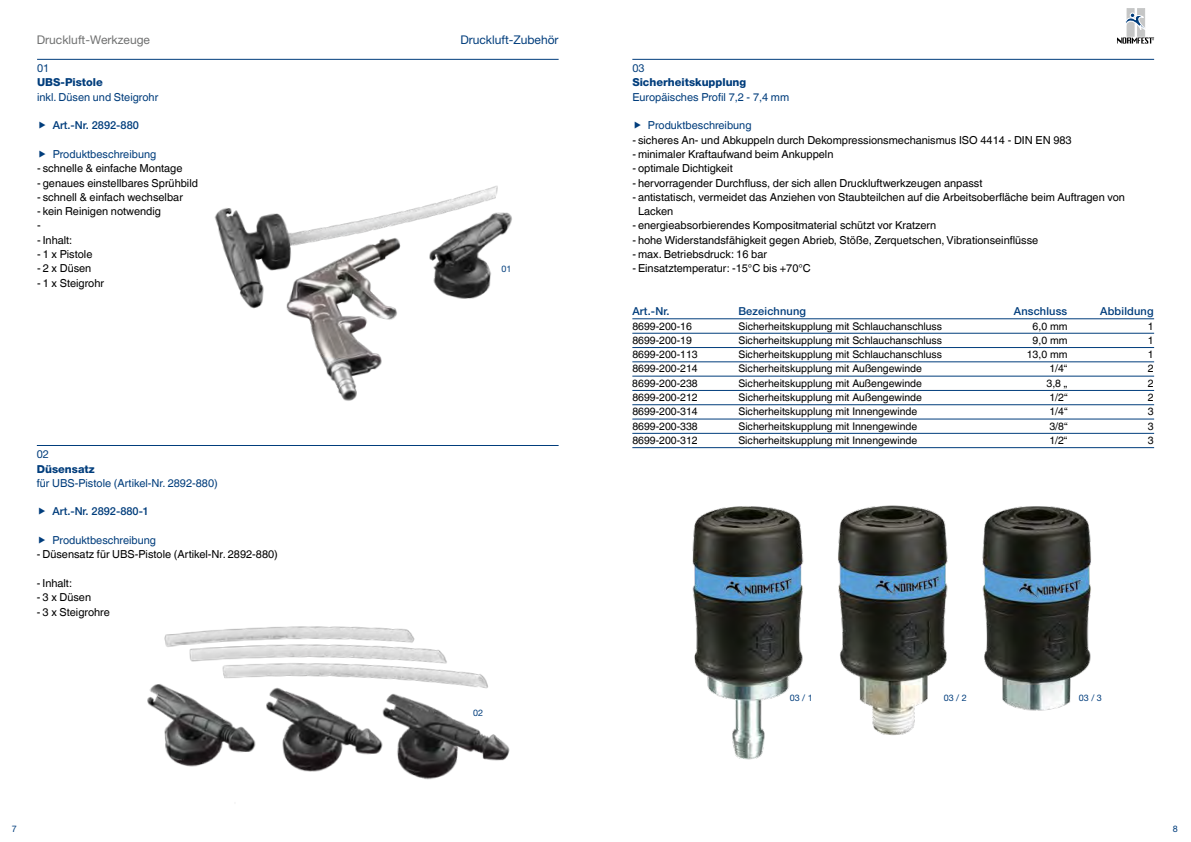
<style>
.page{position:relative;width:1191px;height:842px;background:#fff}
.page>*{position:absolute;margin:0;border:0;box-sizing:border-box;transform-origin:0 0}
.t1{font:12px "Helvetica Neue LT Pro";color:#6f7070}
.t2{font:12px "Helvetica Neue LT Pro";color:#003d7c}
.t3{font:11px/14.3px "Helvetica World";color:#000}
.t4{font:11px "Helvetica World";color:#003d7c}
.t5{font:500 11px "Helvetica Neue LT Pro";letter-spacing:.015em;color:#003d7c}
.t6{font:800 11px "Helvetica Neue LT Pro";color:#003d7c}
.t7{font:11px "Helvetica Neue LT Pro";color:#003d7c}
.t8{font:10.5px "Helvetica World";color:#000}
.t9{font:9px "Helvetica Neue LT Pro";color:#003d7c}
</style>
<div class="page">
<div style="left:1127px;top:9px;width:7px;height:27px;background:#c5c6c6"></div>
<div style="left:1137px;top:9px;width:7px;height:27px;background:#c5c6c6"></div>
<svg style="left:1117px;top:38px;width:37px;height:6px"></svg>
<svg style="left:1125px;top:13px;width:20px;height:19px"></svg>
<hr style="left:632px;top:59px;width:522px;height:1px;background:#003d7c">
<hr style="left:632px;top:319px;width:522px;height:1px;background:#003d7c">
<hr style="left:632px;top:333px;width:522px;height:1px;background:#003d7c">
<hr style="left:632px;top:347px;width:522px;height:1px;background:#003d7c">
<hr style="left:632px;top:362px;width:522px;height:1px;background:#003d7c">
<hr style="left:632px;top:376px;width:522px;height:1px;background:#003d7c">
<hr style="left:632px;top:390px;width:522px;height:1px;background:#003d7c">
<hr style="left:632px;top:405px;width:522px;height:1px;background:#003d7c">
<hr style="left:632px;top:419px;width:522px;height:1px;background:#003d7c">
<hr style="left:632px;top:433px;width:522px;height:1px;background:#003d7c">
<hr style="left:632px;top:447px;width:522px;height:1px;background:#003d7c">
<img style="left:692px;top:506px;width:112px;height:254px">
<img style="left:838px;top:505px;width:110px;height:230px">
<img style="left:982px;top:506px;width:109px;height:205px">
<img style="left:147px;top:626px;width:363px;height:154px">
<img style="left:214px;top:185px;width:298px;height:216px">
<hr style="left:37px;top:59px;width:521px;height:1px;background:#003d7c">
<hr style="left:37px;top:445px;width:521px;height:1px;background:#003d7c">
<p class="t1" style="left:37px;top:32px;width:115px">Druckluft-Werkzeuge</p>
<p class="t2" style="left:460px;top:32px;width:100px">Druckluft-Zubehör</p>
<p class="t7" style="left:37px;top:62px;width:14px">01</p>
<p class="t6" style="left:37px;top:76px;width:67px">UBS-Pistole</p>
<p class="t4" style="left:37px;top:90px;width:123px">inkl. Düsen und Steigrohr</p>
<p class="t5" style="left:53px;top:119px;width:88px">Art.-Nr. 2892-880</p>
<p class="t4" style="left:53px;top:148px;width:105px">Produktbeschreibung</p>
<p class="t3" style="left:37px;top:161px;width:147px">- schnelle &amp; einfache Montage</p>
<p class="t3" style="left:37px;top:176px;width:162px">- genaues einstellbares Sprühbild</p>
<p class="t3" style="left:37px;top:190px;width:147px">- schnell &amp; einfach wechselbar</p>
<p class="t3" style="left:37px;top:204px;width:125px">- kein Reinigen notwendig -</p>
<p class="t3" style="left:37px;top:233px;width:37px">- Inhalt:</p>
<p class="t3" style="left:37px;top:247px;width:57px">- 1 x Pistole</p>
<p class="t3" style="left:37px;top:261px;width:56px">- 2 x Düsen</p>
<p class="t3" style="left:37px;top:276px;width:68px">- 1 x Steigrohr</p>
<p class="t7" style="left:37px;top:448px;width:14px">02</p>
<p class="t6" style="left:37px;top:462px;width:59px">Düsensatz</p>
<p class="t4" style="left:37px;top:477px;width:182px">für UBS-Pistole (Artikel-Nr. 2892-880)</p>
<p class="t5" style="left:52px;top:505px;width:98px">Art.-Nr. 2892-880-1</p>
<p class="t4" style="left:52px;top:534px;width:105px">Produktbeschreibung</p>
<p class="t3" style="left:37px;top:547px;width:242px">- Düsensatz für UBS-Pistole (Artikel-Nr. 2892-880)</p>
<p class="t3" style="left:37px;top:576px;width:37px">- Inhalt:</p>
<p class="t3" style="left:37px;top:590px;width:56px">- 3 x Düsen</p>
<p class="t3" style="left:37px;top:605px;width:74px">- 3 x Steigrohre</p>
<p class="t9" style="left:501px;top:264px;width:12px">01</p>
<p class="t9" style="left:473px;top:707px;width:12px">02</p>
<p class="t7" style="left:632px;top:62px;width:14px">03</p>
<p class="t6" style="left:632px;top:76px;width:115px">Sicherheitskupplung</p>
<p class="t4" style="left:632px;top:90px;width:158px">Europäisches Profil 7,2 - 7,4 mm</p>
<p class="t4" style="left:648px;top:119px;width:105px">Produktbeschreibung</p>
<p class="t3" style="left:632px;top:133px;width:441px">- sicheres An- und Abkuppeln durch Dekompressionsmechanismus ISO 4414 - DIN EN 983</p>
<p class="t3" style="left:632px;top:147px;width:203px">- minimaler Kraftaufwand beim Ankuppeln</p>
<p class="t3" style="left:632px;top:161px;width:102px">- optimale Dichtigkeit</p>
<p class="t3" style="left:632px;top:176px;width:351px">- hervorragender Durchfluss, der sich allen Druckluftwerkzeugen anpasst</p>
<p class="t3" style="left:638px;top:190px;width:488px;text-indent:-6px">- antistatisch, vermeidet das Anziehen von Staubteilchen auf die Arbeitsoberfläche beim Auftragen von<br>Lacken</p>
<p class="t3" style="left:632px;top:218px;width:305px">- energieabsorbierendes Kompositmaterial schützt vor Kratzern</p>
<p class="t3" style="left:632px;top:233px;width:407px">- hohe Widerstandsfähigkeit gegen Abrieb, Stöße, Zerquetschen, Vibrationseinflüsse</p>
<p class="t3" style="left:632px;top:247px;width:136px">- max. Betriebsdruck: 16 bar</p>
<p class="t3" style="left:632px;top:261px;width:180px">- Einsatztemperatur: -15°C bis +70°C</p>
<p class="t5" style="left:632px;top:305px;width:39px">Art.-Nr.</p>
<p class="t5" style="left:738px;top:305px;width:69px">Bezeichnung</p>
<p class="t5" style="left:1013px;top:305px;width:55px">Anschluss</p>
<p class="t5" style="left:1100px;top:305px;width:55px">Abbildung</p>
<p class="t8" style="left:632px;top:320px;width:61px">8699-200-16</p>
<p class="t8" style="left:738px;top:320px;width:205px">Sicherheitskupplung mit Schlauchanschluss</p>
<p class="t8" style="left:1032px;top:320px;width:36px">6,0 mm</p>
<p class="t8" style="left:1147px;top:320px;width:7px">1</p>
<p class="t8" style="left:632px;top:334px;width:61px">8699-200-19</p>
<p class="t8" style="left:738px;top:334px;width:205px">Sicherheitskupplung mit Schlauchanschluss</p>
<p class="t8" style="left:1032px;top:334px;width:36px">9,0 mm</p>
<p class="t8" style="left:1147px;top:334px;width:7px">1</p>
<p class="t8" style="left:632px;top:348px;width:67px">8699-200-113</p>
<p class="t8" style="left:738px;top:348px;width:205px">Sicherheitskupplung mit Schlauchanschluss</p>
<p class="t8" style="left:1026px;top:348px;width:42px">13,0 mm</p>
<p class="t8" style="left:1147px;top:348px;width:7px">1</p>
<p class="t8" style="left:632px;top:363px;width:67px">8699-200-214</p>
<p class="t8" style="left:738px;top:363px;width:185px">Sicherheitskupplung mit Außengewinde</p>
<p class="t8" style="left:1049px;top:363px;width:20px">1/4“</p>
<p class="t8" style="left:1147px;top:363px;width:7px">2</p>
<p class="t8" style="left:632px;top:377px;width:67px">8699-200-238</p>
<p class="t8" style="left:738px;top:377px;width:185px">Sicherheitskupplung mit Außengewinde</p>
<p class="t8" style="left:1046px;top:377px;width:22px">3,8 „</p>
<p class="t8" style="left:1147px;top:377px;width:7px">2</p>
<p class="t8" style="left:632px;top:391px;width:67px">8699-200-212</p>
<p class="t8" style="left:738px;top:391px;width:185px">Sicherheitskupplung mit Außengewinde</p>
<p class="t8" style="left:1049px;top:391px;width:20px">1/2“</p>
<p class="t8" style="left:1147px;top:391px;width:7px">2</p>
<p class="t8" style="left:632px;top:406px;width:67px">8699-200-314</p>
<p class="t8" style="left:738px;top:406px;width:180px">Sicherheitskupplung mit Innengewinde</p>
<p class="t8" style="left:1049px;top:406px;width:20px">1/4“</p>
<p class="t8" style="left:1147px;top:406px;width:7px">3</p>
<p class="t8" style="left:632px;top:420px;width:67px">8699-200-338</p>
<p class="t8" style="left:738px;top:420px;width:180px">Sicherheitskupplung mit Innengewinde</p>
<p class="t8" style="left:1049px;top:420px;width:20px">3/8“</p>
<p class="t8" style="left:1147px;top:420px;width:7px">3</p>
<p class="t8" style="left:632px;top:434px;width:67px">8699-200-312</p>
<p class="t8" style="left:738px;top:434px;width:180px">Sicherheitskupplung mit Innengewinde</p>
<p class="t8" style="left:1049px;top:434px;width:20px">1/2“</p>
<p class="t8" style="left:1147px;top:434px;width:7px">3</p>
<p class="t9" style="left:789px;top:693px;width:25px">03 / 1</p>
<p class="t9" style="left:943px;top:693px;width:25px">03 / 2</p>
<p class="t9" style="left:1078px;top:693px;width:25px">03 / 3</p>
<p class="t9" style="left:12px;top:823px;width:7px">7</p>
<p class="t9" style="left:1173px;top:823px;width:7px">8</p>
</div>
